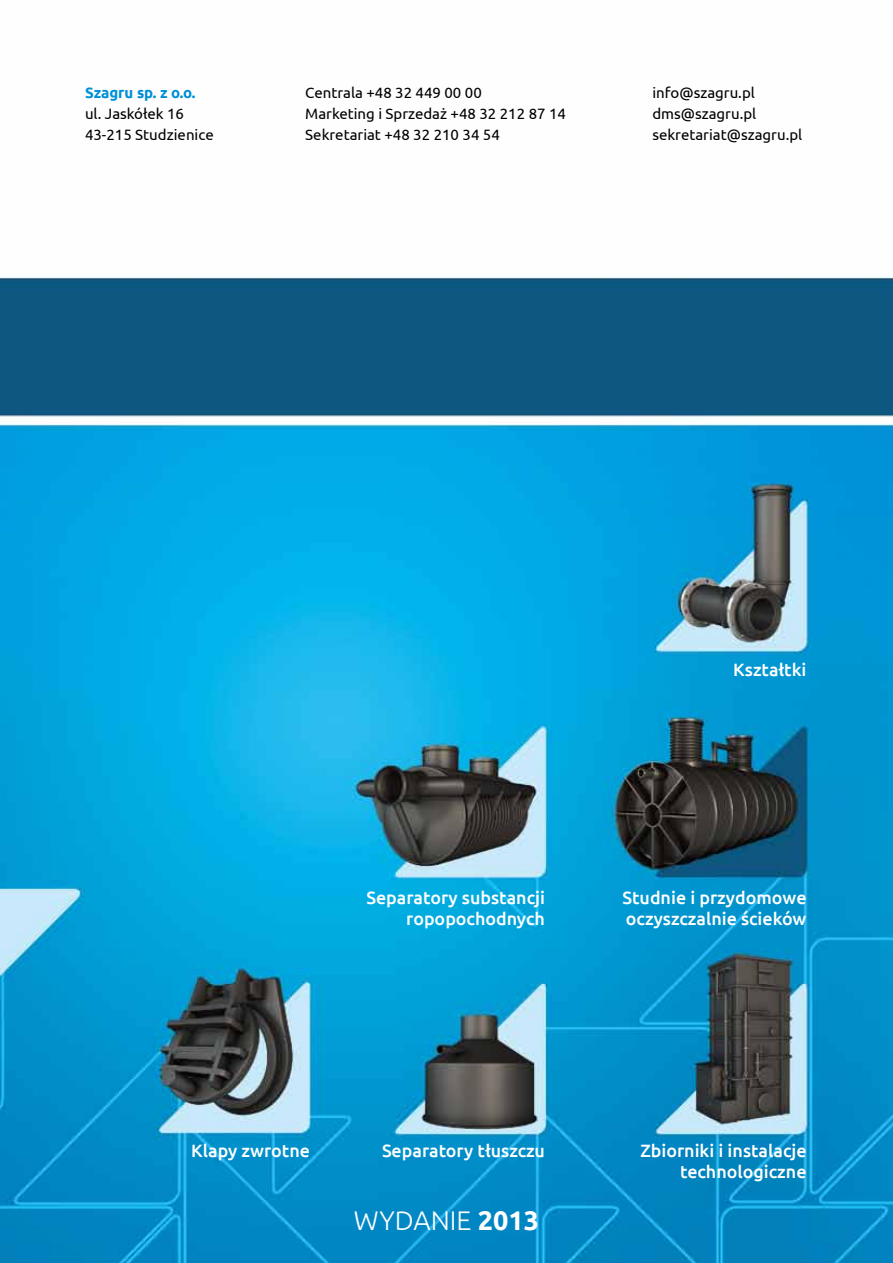
<style>
.page{position:relative;width:893px;height:1263px;background:#fff}
.page>*{position:absolute;margin:0;border:0;box-sizing:border-box;transform-origin:0 0}
.t1{font:300 27px "Ubuntu";color:#fff}
.t2{font:500 17.85px/21.5px "Ubuntu";color:#fff;text-align:right}
.t3{font:15px/21px "Ubuntu";color:#000}
.t4{font:700 15px "Ubuntu";color:#008fd7}
.s1{font-weight:700}
</style>
<div class="page">
<img style="left:0;top:277px;width:893px;height:986px">
<p class="t4" style="left:85px;top:84px;width:112px">Szagru sp. z o.o.</p>
<p class="t3" style="left:85px;top:103px;width:130px">ul. Jaskółek 16<br>43-215 Studzienice</p>
<p class="t3" style="left:305px;top:82px;width:262px">Centrala +48 32 449 00 00<br>Marketing i Sprzedaż +48 32 212 87 14<br>Sekretariat +48 32 210 34 54</p>
<p class="t3" style="left:652px;top:82px;width:151px">info@szagru.pl dms@szagru.pl sekretariat@szagru.pl</p>
<p class="t2" style="left:733px;top:658px;width:75px">Kształtki</p>
<p class="t2" style="left:366px;top:886px;width:180px">Separatory substancji ropopochodnych</p>
<p class="t2" style="left:622px;top:886px;width:186px;text-align:left">Studnie i przydomowe oczyszczalnie ścieków</p>
<p class="t2" style="left:191px;top:1139px;width:120px">Klapy zwrotne</p>
<p class="t2" style="left:382px;top:1139px;width:165px">Separatory tłuszczu</p>
<h1 class="t1" style="left:354px;top:1204px;width:187px">WYDANIE <span class="s1">2013</span></h1>
<p class="t2" style="left:640px;top:1139px;width:168px">Zbiorniki i instalacje technologiczne</p>
</div>
